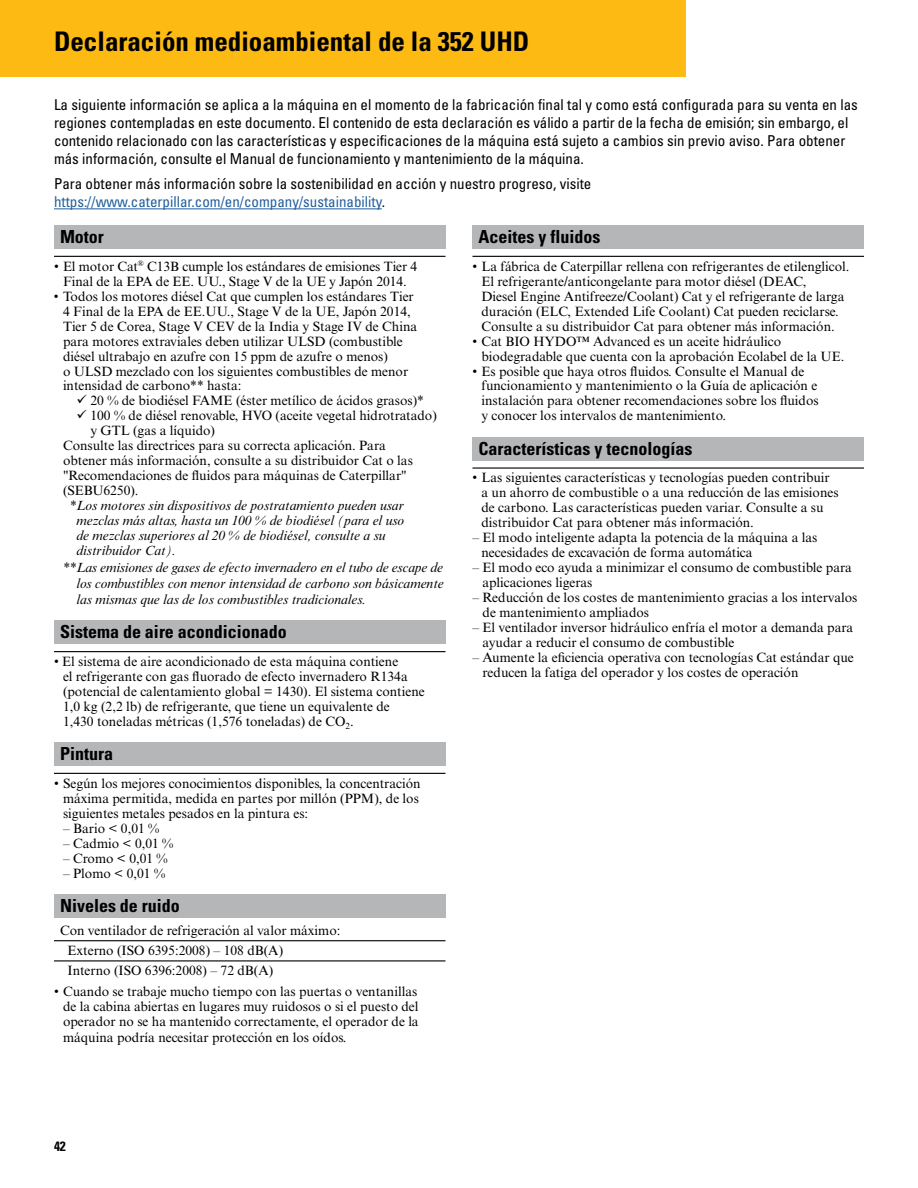
<style>
.page{position:relative;width:918px;height:1188px;background:#fff}
.page>*{position:absolute;margin:0;border:0;box-sizing:border-box;transform-origin:0 0}
.t1{font:700 condensed 27px "Univers LT Std";color:#000}
.t2{font:700 condensed 18px "Univers LT Std";color:#000}
.t3{font:condensed 15px/18px "Univers LT Std";color:#000}
.t4{font:13.5px/15px "Times New Roman MT Std";color:#000}
.t5{font:italic 13.5px "Times New Roman MT Std";color:#000}
.t6{font:700 condensed 13.5px "Univers LT Std";color:#000}
.s1{color:#215e9e}
</style>
<div class="page">
<div style="left:0;top:0;width:686px;height:76px;background:#fdba12"></div>
<div style="left:54px;top:225px;width:392px;height:24px;background:#b4b6b8"></div>
<hr style="left:54px;top:256px;width:392px;height:1px;background:#000">
<div style="left:54px;top:621px;width:392px;height:23px;background:#b4b6b8"></div>
<hr style="left:54px;top:651px;width:392px;height:1px;background:#000">
<div style="left:54px;top:742px;width:392px;height:24px;background:#b4b6b8"></div>
<hr style="left:54px;top:773px;width:392px;height:1px;background:#000">
<div style="left:54px;top:894px;width:392px;height:24px;background:#b4b6b8"></div>
<hr style="left:54px;top:940px;width:392px;height:1px;background:#000">
<hr style="left:54px;top:960px;width:392px;height:1px;background:#000">
<div style="left:472px;top:225px;width:392px;height:24px;background:#b4b6b8"></div>
<hr style="left:472px;top:256px;width:392px;height:1px;background:#000">
<div style="left:472px;top:437px;width:392px;height:24px;background:#b4b6b8"></div>
<hr style="left:472px;top:467px;width:392px;height:2px;background:#000">
<hr style="left:54px;top:208px;width:328px;height:1px;background:#215e9e">
<h1 class="t1" style="left:54px;top:25px;width:477px">Declaración medioambiental de la 352 UHD</h1>
<p class="t3" style="left:54px;top:95px;width:805px">La siguiente información se aplica a la máquina en el momento de la fabricación final tal y como está configurada para su venta en las regiones contempladas en este documento. El contenido de esta declaración es válido a partir de la fecha de emisión; sin embargo, el contenido relacionado con las características y especificaciones de la máquina está sujeto a cambios sin previo aviso. Para obtener más información, consulte el Manual de funcionamiento y mantenimiento de la máquina.</p>
<p class="t3" style="left:54px;top:175px;width:539px">Para obtener más información sobre la sostenibilidad en acción y nuestro progreso, visite <span class="s1">https://www.caterpillar.com/en/company/sustainability</span>.</p>
<h2 class="t2" style="left:60px;top:225px;width:45px">Motor</h2>
<p class="t4" style="left:54px;top:258px;width:365px;text-align:center">• El motor Cat<sup>®</sup> C13B cumple los estándares de emisiones Tier 4<br>Final de la EPA de EE. UU., Stage V de la UE y Japón 2014.</p>
<p class="t4" style="left:63px;top:288px;width:356px;text-indent:-9px">• Todos los motores diésel Cat que cumplen los estándares Tier 4 Final de la EPA de EE.UU., Stage V de la UE, Japón 2014, Tier 5 de Corea, Stage V CEV de la India y Stage IV de China para motores extraviales deben utilizar ULSD (combustible diésel ultrabajo en azufre con 15 ppm de azufre o menos)<br>o ULSD mezclado con los siguientes combustibles de menor intensidad de carbono** hasta:</p>
<p class="t4" style="left:77px;top:393px;width:349px">✓ 20 % de biodiésel FAME (éster metílico de ácidos grasos)*</p>
<p class="t4" style="left:77px;top:408px;width:362px">✓ 100 % de diésel renovable, HVO (aceite vegetal hidrotratado)</p>
<p class="t4" style="left:90px;top:423px;width:126px">y GTL (gas a líquido)</p>
<p class="t4" style="left:63px;top:438px;width:324px">Consulte las directrices para su correcta aplicación. Para</p>
<p class="t4" style="left:63px;top:453px;width:351px">obtener más información, consulte a su distribuidor Cat o las</p>
<p class="t4" style="left:63px;top:468px;width:345px">"Recomendaciones de fluidos para máquinas de Caterpillar"</p>
<p class="t4" style="left:63px;top:483px;width:77px">(SEBU6250).</p>
<p class="t5" style="left:70px;top:498px;width:336px">*Los motores sin dispositivos de postratamiento pueden usar</p>
<p class="t5" style="left:77px;top:513px;width:329px">mezclas más altas, hasta un 100 % de biodiésel (para el uso</p>
<p class="t5" style="left:77px;top:528px;width:311px">de mezclas superiores al 20 % de biodiésel, consulte a su</p>
<p class="t5" style="left:77px;top:543px;width:101px">distribuidor Cat).</p>
<p class="t5" style="left:63px;top:559px;width:382px">**Las emisiones de gases de efecto invernadero en el tubo de escape de</p>
<p class="t5" style="left:77px;top:576px;width:369px">los combustibles con menor intensidad de carbono son básicamente</p>
<p class="t5" style="left:77px;top:592px;width:291px">las mismas que las de los combustibles tradicionales.</p>
<h2 class="t2" style="left:60px;top:621px;width:228px">Sistema de aire acondicionado</h2>
<p class="t4" style="left:63px;top:654px;width:363px;text-indent:-9px">• El sistema de aire acondicionado de esta máquina contiene<br>el refrigerante con gas fluorado de efecto invernadero R134a (potencial de calentamiento global = 1430). El sistema contiene 1,0 kg (2,2 lb) de refrigerante, que tiene un equivalente de<br>1,430 toneladas métricas (1,576 toneladas) de CO<sub>2</sub>.</p>
<h2 class="t2" style="left:60px;top:742px;width:55px">Pintura</h2>
<p class="t4" style="left:63px;top:775px;width:359px;text-indent:-9px">• Según los mejores conocimientos disponibles, la concentración máxima permitida, medida en partes por millón (PPM), de los siguientes metales pesados en la pintura es:</p>
<p class="t4" style="left:63px;top:820px;width:98px">– Bario &lt; 0,01 %</p>
<p class="t4" style="left:63px;top:835px;width:112px">– Cadmio &lt; 0,01 %</p>
<p class="t4" style="left:63px;top:850px;width:106px">– Cromo &lt; 0,01 %</p>
<p class="t4" style="left:63px;top:865px;width:104px">– Plomo &lt; 0,01 %</p>
<h2 class="t2" style="left:60px;top:894px;width:121px">Niveles de ruido</h2>
<p class="t4" style="left:68px;top:920px;width:275px;line-height:20.2px;text-indent:-8px">Con ventilador de refrigeración al valor máximo:<br>Externo (ISO 6395:2008) – 108 dB(A)<br>Interno (ISO 6396:2008) – 72 dB(A)</p>
<p class="t4" style="left:63px;top:984px;width:357px;line-height:15.5px;text-align:justify;text-indent:-9px">• Cuando se trabaje mucho tiempo con las puertas o ventanillas de la cabina abiertas en lugares muy ruidosos o si el puesto del operador no se ha mantenido correctamente, el operador de la máquina podría necesitar protección en los oídos.</p>
<h2 class="t2" style="left:478px;top:225px;width:123px">Aceites y fluidos</h2>
<p class="t4" style="left:482px;top:258px;width:370px;text-indent:-9px">• La fábrica de Caterpillar rellena con refrigerantes de etilenglicol.<br>El refrigerante/anticongelante para motor diésel (DEAC,<br>Diesel Engine Antifreeze/Coolant) Cat y el refrigerante de larga duración (ELC, Extended Life Coolant) Cat pueden reciclarse.<br>Consulte a su distribuidor Cat para obtener más información.</p>
<p class="t4" style="left:482px;top:333px;width:364px;text-indent:-9px">• Cat BIO HYDO™ Advanced es un aceite hidráulico biodegradable que cuenta con la aprobación Ecolabel de la UE.</p>
<p class="t4" style="left:482px;top:363px;width:339px;text-indent:-9px">• Es posible que haya otros fluidos. Consulte el Manual de funcionamiento y mantenimiento o la Guía de aplicación e instalación para obtener recomendaciones sobre los fluidos y conocer los intervalos de mantenimiento.</p>
<h2 class="t2" style="left:478px;top:437px;width:215px">Características y tecnologías</h2>
<p class="t4" style="left:482px;top:470px;width:359px;text-indent:-9px">• Las siguientes características y tecnologías pueden contribuir a un ahorro de combustible o a una reducción de las emisiones de carbono. Las características pueden variar. Consulte a su distribuidor Cat para obtener más información.</p>
<p class="t4" style="left:482px;top:530px;width:337px;text-indent:-9px">– El modo inteligente adapta la potencia de la máquina a las necesidades de excavación de forma automática</p>
<p class="t4" style="left:483px;top:560px;width:371px;text-indent:-10px">– El modo eco ayuda a minimizar el consumo de combustible para aplicaciones ligeras</p>
<p class="t4" style="left:483px;top:590px;width:376px;text-indent:-10px">– Reducción de los costes de mantenimiento gracias a los intervalos de mantenimiento ampliados</p>
<p class="t4" style="left:483px;top:620px;width:372px;text-indent:-10px">– El ventilador inversor hidráulico enfría el motor a demanda para ayudar a reducir el consumo de combustible</p>
<p class="t4" style="left:483px;top:650px;width:373px;text-indent:-10px">– Aumente la eficiencia operativa con tecnologías Cat estándar que reducen la fatiga del operador y los costes de operación</p>
<p class="t6" style="left:54px;top:1138px;width:13px">42</p>
</div>
